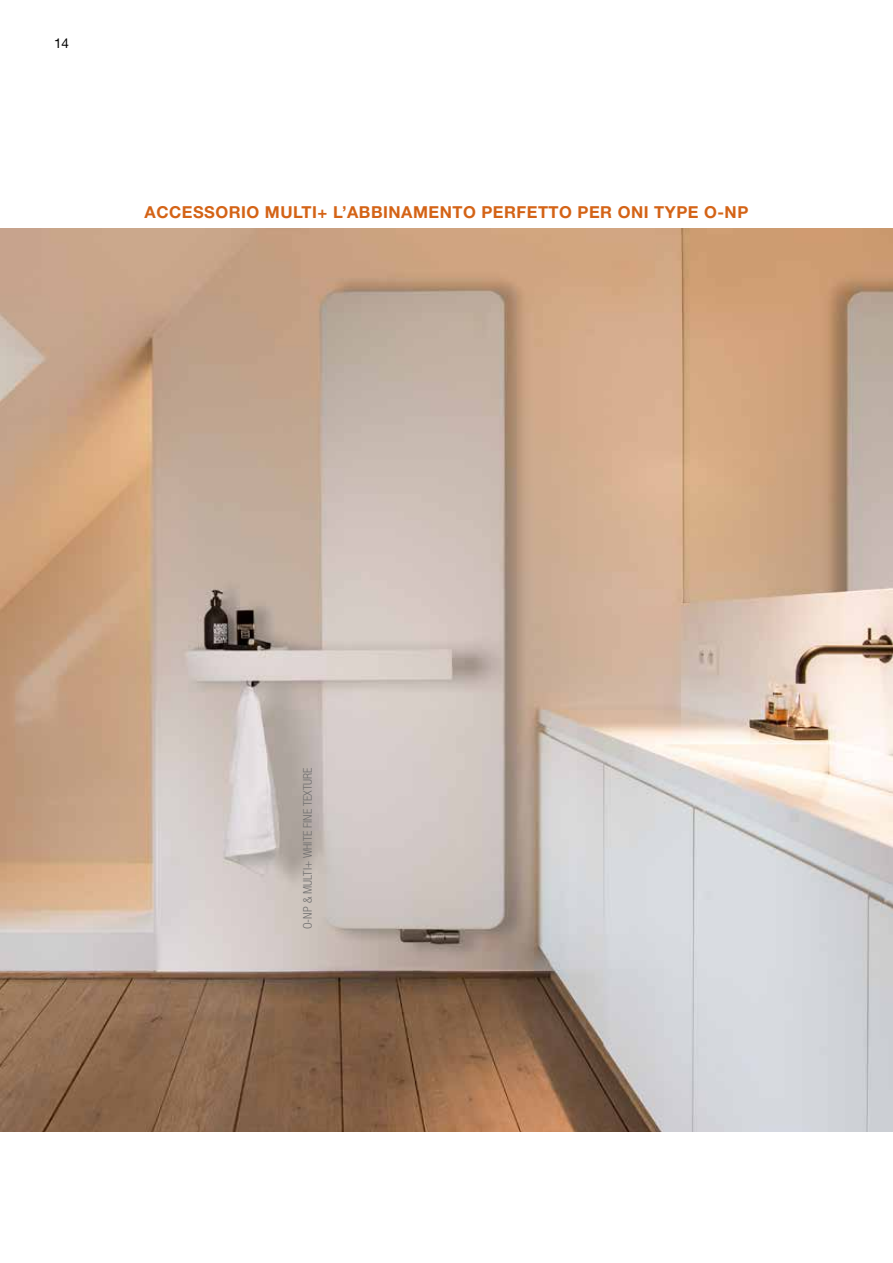
<style>
.page{position:relative;width:893px;height:1263px;background:#fff}
.page>*{position:absolute;margin:0;border:0;box-sizing:border-box;transform-origin:0 0}
.t1{font:700 16.5px "Helvetica Neue LT Std";letter-spacing:.03em;color:#d46316}
.t2{font:13.5px "Helvetica Neue LT Std";color:#000}
.t3{font:300 condensed 12px "Helvetica Neue LT Std";color:#706f6f}
</style>
<div class="page">
<img style="left:0;top:228px;width:893px;height:903px">
<p class="t2" style="left:54px;top:35px;width:17px">14</p>
<p class="t1" style="left:145px;top:202px;width:605px">ACCESSORIO MULTI+ L’ABBINAMENTO PERFETTO PER ONI TYPE O-NP</p>
<p class="t3" style="left:301px;top:929px;width:163px;rotate:-90deg">O-NP &amp; MULTI+ WHITE FINE TEXTURE</p>
</div>
